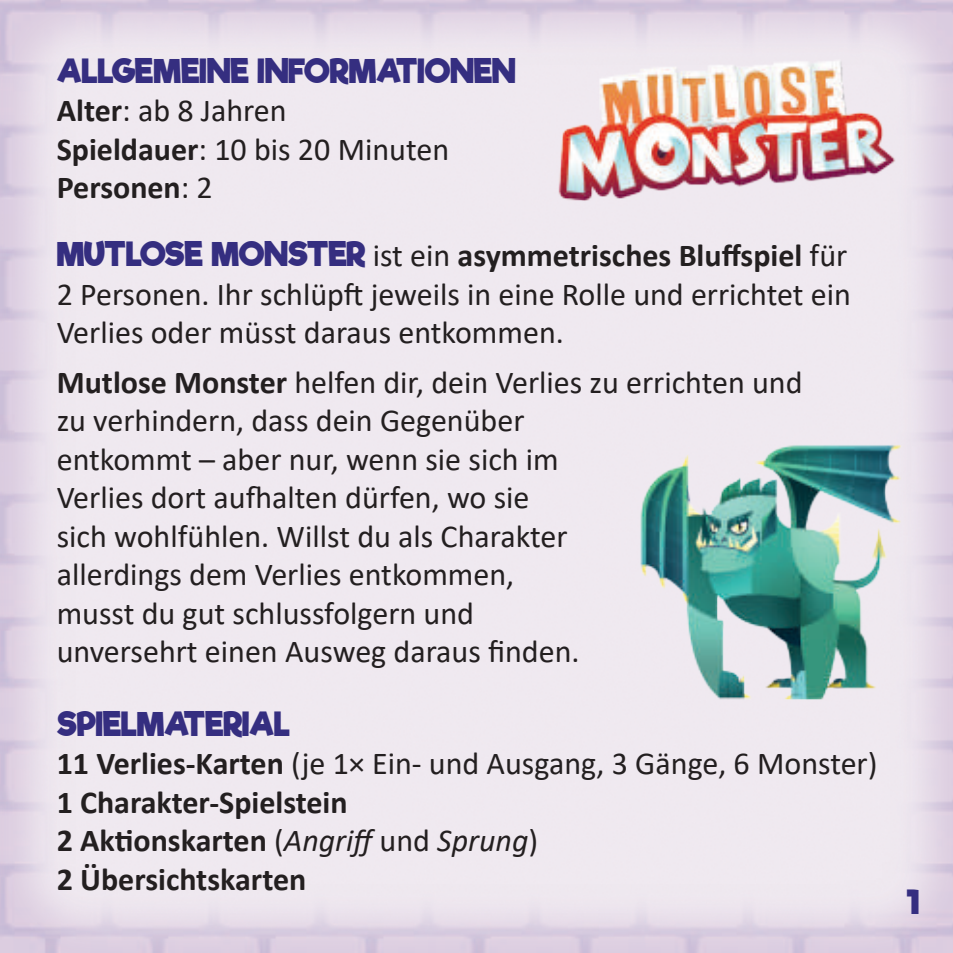
<style>
.page{position:relative;width:953px;height:953px;background:#fff}
.page>*{position:absolute;margin:0;border:0;box-sizing:border-box;transform-origin:0 0}
.t1{font:32px/38.4px "Calibri";color:#231f20}
.t2{font:700 32px/38.4px "Calibri";color:#231f20}
.t3{font:700 32px "Riffic Free";color:#352e80}
.s1{font-weight:700}
.s2{font-family:"Riffic Free";font-weight:700;color:#352e80}
.s3{font-weight:400}
.s4{font-weight:400;font-style:italic}
</style>
<div class="page">
<img style="left:556px;top:41px;width:340px;height:166px">
<img style="left:592px;top:393px;width:358px;height:316px">
<p class="t3" style="left:57px;top:52px;width:460px">ALLGEMEINE INFORMATIONEN</p>
<p class="t1" style="left:57px;top:91px;width:394px"><span class="s1">Alter</span>: ab 8 Jahren<br><span class="s1">Spieldauer</span>: 10 bis 20 Minuten<br><span class="s1">Personen</span>: 2</p>
<p class="t1" style="left:57px;top:236px;width:795px;text-align:justify"><span class="s2">MUTLOSE MONSTER</span> ist ein <span class="s1">asymmetrisches Bluffspiel</span> für 2 Personen. Ihr schlüpft jeweils in eine Rolle und errichtet ein Verlies oder müsst daraus entkommen.</p>
<p class="t1" style="left:57px;top:362px;width:747px"><span class="s1">Mutlose Monster</span> helfen dir, dein Verlies zu errichten und zu verhindern, dass dein Gegenüber<br>entkommt – aber nur, wenn sie sich im<br>Verlies dort aufhalten dürfen, wo sie<br>sich wohlfühlen. Willst du als Charakter<br>allerdings dem Verlies entkommen,<br>musst du gut schlussfolgern und<br>unversehrt einen Ausweg daraus finden.</p>
<p class="t3" style="left:57px;top:705px;width:235px">SPIELMATERIAL</p>
<p class="t2" style="left:57px;top:744px;width:822px">11 Verlies-Karten <span class="s3">(je 1× Ein- und Ausgang, 3 Gänge, 6 Monster)<br></span>1 Charakter-Spielstein<br>2 Aktionskarten <span class="s3">(</span><span class="s4">Angriff</span> <span class="s3">und</span> <span class="s4">Sprung</span><span class="s3">)<br></span>2 Übersichtskarten</p>
<p class="t3" style="left:906px;top:882px;width:14px">1</p>
</div>
